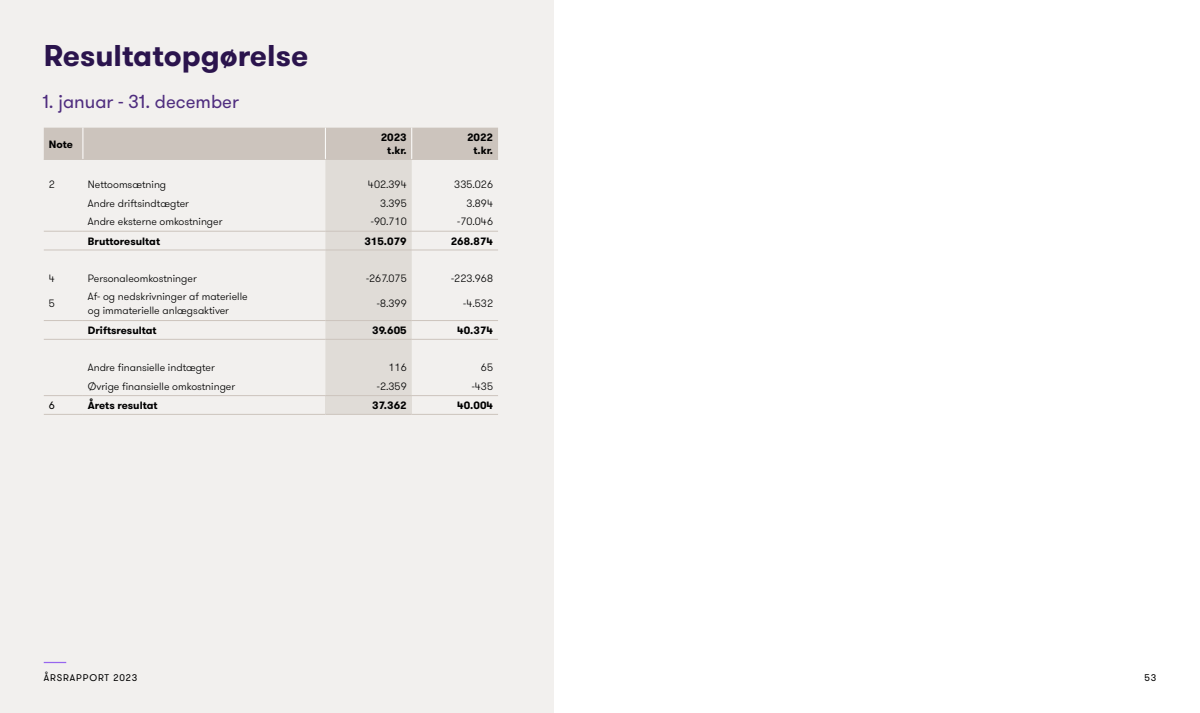
<style>
.page{position:relative;width:1200px;height:713px;background:#fff}
.page>*{position:absolute;margin:0;border:0;box-sizing:border-box;transform-origin:0 0}
.t1{font:700 30px "GT Walsheim Pro";color:#2b144d}
.t2{font:18.75px "GT Walsheim Pro";color:#4f2d7f}
.t3{font:300 10.62px/13.8px "GT Walsheim Pro";color:#000}
.t4{font:700 10.62px/13.8px "GT Walsheim Pro";color:#000;text-align:right}
.t5{font:10.62px "GT Walsheim Pro";color:#000}
.t6{font:9.62px "GT Walsheim Pro";letter-spacing:.09em;color:#000}
</style>
<div class="page">
<div style="left:0;top:0;width:554px;height:712px;background:#f2f0ee"></div>
<svg style="left:44px;top:128px;width:454px;height:267px"></svg>
<div style="left:325px;top:395px;width:87px;height:19px;background:#e0dcd7"></div>
<hr style="left:44px;top:231px;width:39px;height:1px;background:#ccc4bd">
<hr style="left:83px;top:231px;width:242px;height:1px;background:#ccc4bd">
<hr style="left:325px;top:231px;width:87px;height:1px;background:#ccc4bd">
<hr style="left:412px;top:231px;width:86px;height:1px;background:#ccc4bd">
<hr style="left:44px;top:250px;width:39px;height:1px;background:#ccc4bd">
<hr style="left:83px;top:250px;width:242px;height:1px;background:#ccc4bd">
<hr style="left:325px;top:250px;width:87px;height:1px;background:#ccc4bd">
<hr style="left:412px;top:250px;width:86px;height:1px;background:#ccc4bd">
<hr style="left:44px;top:320px;width:39px;height:1px;background:#ccc4bd">
<hr style="left:83px;top:320px;width:242px;height:1px;background:#ccc4bd">
<hr style="left:325px;top:320px;width:87px;height:1px;background:#ccc4bd">
<hr style="left:412px;top:320px;width:86px;height:1px;background:#ccc4bd">
<hr style="left:44px;top:339px;width:39px;height:1px;background:#ccc4bd">
<hr style="left:83px;top:339px;width:242px;height:1px;background:#ccc4bd">
<hr style="left:325px;top:339px;width:87px;height:1px;background:#ccc4bd">
<hr style="left:412px;top:339px;width:86px;height:1px;background:#ccc4bd">
<hr style="left:44px;top:395px;width:39px;height:1px;background:#ccc4bd">
<hr style="left:83px;top:395px;width:242px;height:1px;background:#ccc4bd">
<hr style="left:325px;top:395px;width:87px;height:1px;background:#ccc4bd">
<hr style="left:412px;top:395px;width:86px;height:1px;background:#ccc4bd">
<hr style="left:44px;top:414px;width:39px;height:1px;background:#ccc4bd">
<hr style="left:83px;top:414px;width:242px;height:1px;background:#ccc4bd">
<hr style="left:325px;top:414px;width:87px;height:1px;background:#ccc4bd">
<hr style="left:412px;top:414px;width:86px;height:1px;background:#ccc4bd">
<hr style="left:83px;top:128px;width:1px;height:31px;background:#fff">
<hr style="left:325px;top:128px;width:1px;height:31px;background:#fff">
<hr style="left:412px;top:128px;width:1px;height:31px;background:#fff">
<hr style="left:44px;top:159px;width:39px;height:1px;background:#ccc4bd">
<hr style="left:83px;top:159px;width:242px;height:1px;background:#ccc4bd">
<hr style="left:325px;top:159px;width:87px;height:1px;background:#ccc4bd">
<hr style="left:412px;top:159px;width:86px;height:1px;background:#ccc4bd">
<h1 class="t1" style="left:44px;top:36px;width:266px">Resultatopgørelse</h1>
<h2 class="t2" style="left:42px;top:90px;width:198px">1. januar - 31. december</h2>
<p class="t4" style="left:49px;top:137px;width:26px">Note</p>
<p class="t4" style="left:381px;top:130px;width:28px">2023 t.kr.</p>
<p class="t4" style="left:467px;top:130px;width:28px">2022 t.kr.</p>
<p class="t3" style="left:49px;top:177px;width:8px">2</p>
<p class="t3" style="left:88px;top:177px;width:80px">Nettoomsætning</p>
<p class="t3" style="left:368px;top:177px;width:40px">402.394</p>
<p class="t3" style="left:454px;top:177px;width:40px">335.026</p>
<p class="t3" style="left:88px;top:196px;width:103px">Andre driftsindtægter</p>
<p class="t3" style="left:380px;top:196px;width:28px">3.395</p>
<p class="t3" style="left:466px;top:196px;width:28px">3.894</p>
<p class="t3" style="left:88px;top:214px;width:136px">Andre eksterne omkostninger</p>
<p class="t3" style="left:371px;top:214px;width:37px">-90.710</p>
<p class="t3" style="left:457px;top:214px;width:37px">-70.046</p>
<p class="t4" style="left:88px;top:234px;width:74px">Bruttoresultat</p>
<p class="t4" style="left:364px;top:234px;width:44px">315.079</p>
<p class="t4" style="left:451px;top:234px;width:44px">268.874</p>
<p class="t3" style="left:49px;top:272px;width:8px">4</p>
<p class="t3" style="left:88px;top:272px;width:110px">Personaleomkostninger</p>
<p class="t3" style="left:366px;top:272px;width:42px">-267.075</p>
<p class="t3" style="left:451px;top:272px;width:43px">-223.968</p>
<p class="t3" style="left:49px;top:297px;width:8px">5</p>
<p class="t3" style="left:88px;top:290px;width:161px">Af- og nedskrivninger af materielle og immaterielle anlægsaktiver</p>
<p class="t3" style="left:377px;top:297px;width:31px">-8.399</p>
<p class="t3" style="left:463px;top:297px;width:31px">-4.532</p>
<p class="t4" style="left:88px;top:323px;width:70px">Driftsresultat</p>
<p class="t4" style="left:372px;top:323px;width:36px">39.605</p>
<p class="t4" style="left:457px;top:323px;width:37px">40.374</p>
<p class="t3" style="left:88px;top:361px;width:128px">Andre finansielle indtægter</p>
<p class="t3" style="left:389px;top:361px;width:20px">116</p>
<p class="t3" style="left:481px;top:361px;width:14px">65</p>
<p class="t3" style="left:88px;top:380px;width:149px">Øvrige finansielle omkostninger</p>
<p class="t3" style="left:377px;top:380px;width:31px">-2.359</p>
<p class="t3" style="left:472px;top:380px;width:23px">-435</p>
<p class="t5" style="left:49px;top:398px;width:8px">6</p>
<p class="t4" style="left:88px;top:398px;width:71px">Årets resultat</p>
<p class="t4" style="left:372px;top:398px;width:36px">37.362</p>
<p class="t4" style="left:457px;top:398px;width:37px">40.004</p>
<p class="t6" style="left:44px;top:671px;width:95px">ÅRSRAPPORT 2023</p>
<p class="t6" style="left:1144px;top:671px;width:13px">53</p>
</div>
